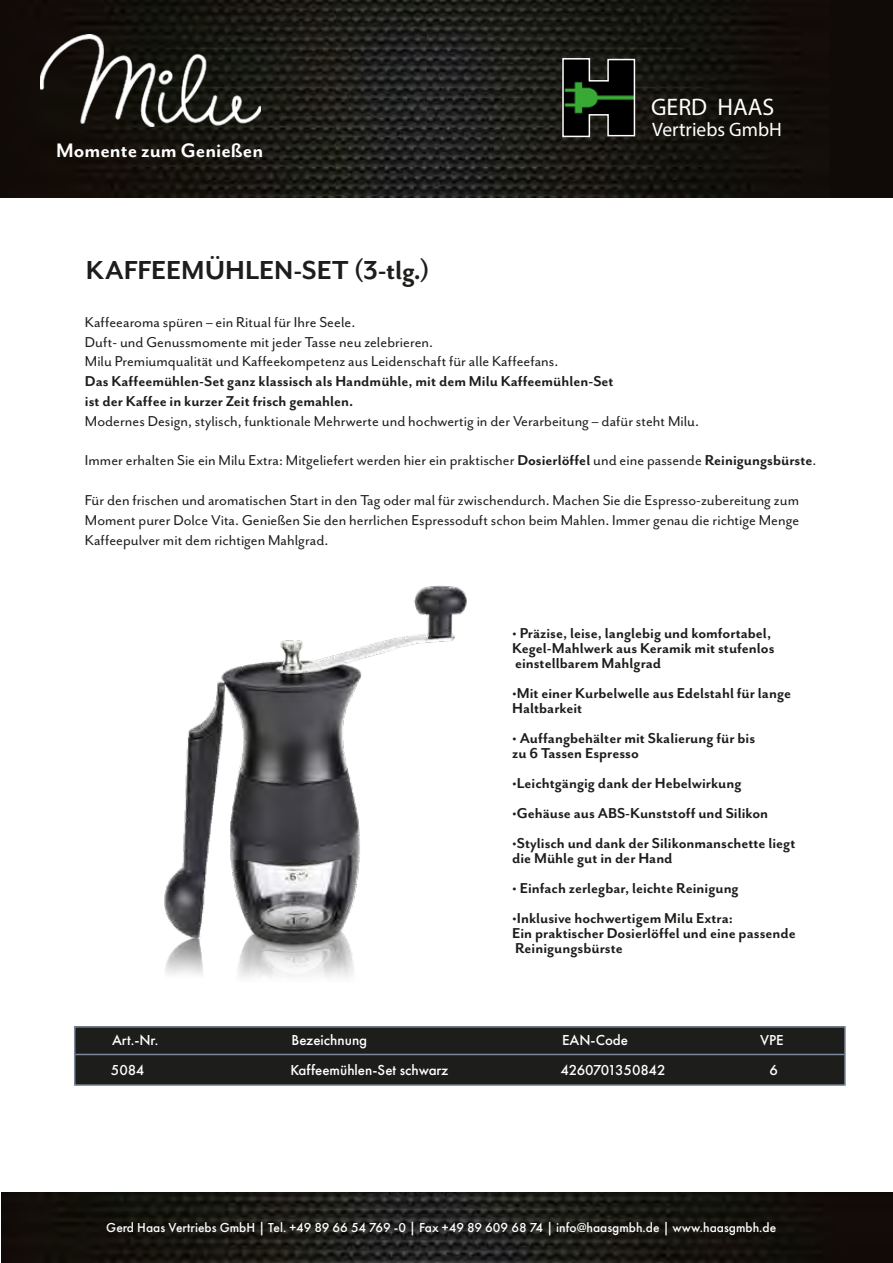
<style>
.page{position:relative;width:893px;height:1263px;background:#fff}
.page>*{position:absolute;margin:0;border:0;box-sizing:border-box;transform-origin:0 0}
.t1{font:700 30px "Mr Eaves San OT";letter-spacing:-.005em;color:#1d1d1b}
.t2{font:24px "Myriad Pro";color:#fff}
.t3{font:700 22.5px "Mr Eaves San OT";color:#fff}
.t4{font:19.5px "Myriad Pro";color:#fff}
.t5{font:16.5px/19.8px "Mr Eaves San OT";color:#1d1d1b}
.t6{font:700 16.5px/15px "Mr Eaves San OT";color:#1d1d1b}
.t7{font:500 15px "Futura PT";color:#fff}
.t8{font:500 13.5px "Futura PT";color:#fff}
.s1{font-weight:700}
</style>
<div class="page">
<img style="left:1px;top:0;width:892px;height:197px">
<img style="left:40px;top:35px;width:220px;height:92px">
<img style="left:164px;top:585px;width:303px;height:393px">
<img style="left:558px;top:57px;width:82px;height:81px">
<svg style="left:561px;top:57px;width:75px;height:81px;background:#233022"></svg>
<img style="left:1px;top:1193px;width:892px;height:70px">
<div style="left:75px;top:1027px;width:770px;height:58px;background:#1d1d1b"></div>
<div style="left:74px;top:1026px;width:772px;height:60px;border:2px solid #7c899a"></div>
<hr style="left:75px;top:1054px;width:769px;height:1px;background:#7c899a">
<h3 class="t3" style="left:56px;top:138px;width:209px">Momente zum Genießen</h3>
<h2 class="t2" style="left:651px;top:93px;width:125px">GERD HAAS</h2>
<p class="t4" style="left:652px;top:118px;width:131px">Vertriebs GmbH</p>
<h1 class="t1" style="left:86px;top:253px;width:345px">KAFFEEMÜHLEN-SET (3-tlg.)</h1>
<p class="t5" style="left:85px;top:312px;width:475px">Kaffeearoma spüren – ein Ritual für Ihre Seele.<br>Duft- und Genussmomente mit jeder Tasse neu zelebrieren.<br>Milu Premiumqualität und Kaffeekompetenz aus Leidenschaft für alle Kaffeefans.</p>
<p class="t6" style="left:85px;top:371px;width:530px;line-height:19.8px">Das Kaffeemühlen-Set ganz klassisch als Handmühle, mit dem Milu Kaffeemühlen-Set ist der Kaffee in kurzer Zeit frisch gemahlen.</p>
<p class="t5" style="left:85px;top:411px;width:616px">Modernes Design, stylisch, funktionale Mehrwerte und hochwertig in der Verarbeitung – dafür steht Milu.</p>
<p class="t5" style="left:85px;top:451px;width:733px">Immer erhalten Sie ein Milu Extra: Mitgeliefert werden hier ein praktischer <span class="s1">Dosierlöffel</span> und eine passende <span class="s1">Reinigungsbürste</span>.</p>
<p class="t5" style="left:85px;top:490px;width:716px;text-align:justify">Für den frischen und aromatischen Start in den Tag oder mal für zwischendurch. Machen Sie die Espresso-zubereitung zum Moment purer Dolce Vita. Genießen Sie den herrlichen Espressoduft schon beim Mahlen. Immer genau die richtige Menge Kaffeepulver mit dem richtigen Mahlgrad.</p>
<p class="t6" style="left:512px;top:625px;width:264px">• Präzise, leise, langlebig und komfortabel,<br>Kegel-Mahlwerk aus Keramik mit stufenlos einstellbarem Mahlgrad</p>
<p class="t6" style="left:512px;top:685px;width:280px">•Mit einer Kurbelwelle aus Edelstahl für lange<br>Haltbarkeit</p>
<p class="t6" style="left:512px;top:730px;width:244px">• Auffangbehälter mit Skalierung für bis zu 6 Tassen Espresso</p>
<p class="t6" style="left:512px;top:775px;width:231px">•Leichtgängig dank der Hebelwirkung</p>
<p class="t6" style="left:512px;top:805px;width:258px">•Gehäuse aus ABS-Kunststoff und Silikon</p>
<p class="t6" style="left:512px;top:835px;width:285px">•Stylisch und dank der Silikonmanschette liegt die Mühle gut in der Hand</p>
<p class="t6" style="left:512px;top:880px;width:228px">• Einfach zerlegbar, leichte Reinigung</p>
<p class="t6" style="left:512px;top:910px;width:285px">•Inklusive hochwertigem Milu Extra:<br>Ein praktischer Dosierlöffel und eine passende<br>Reinigungsbürste</p>
<p class="t7" style="left:112px;top:1031px;width:48px">Art.-Nr.</p>
<p class="t7" style="left:291px;top:1031px;width:77px">Bezeichnung</p>
<p class="t7" style="left:562px;top:1031px;width:68px">EAN-Code</p>
<p class="t7" style="left:760px;top:1031px;width:25px">VPE</p>
<p class="t7" style="left:111px;top:1060px;width:35px">5084</p>
<p class="t7" style="left:290px;top:1060px;width:160px">Kaffeemühlen-Set schwarz</p>
<p class="t7" style="left:560px;top:1060px;width:107px">4260701350842</p>
<p class="t7" style="left:769px;top:1060px;width:10px">6</p>
<p class="t8" style="left:106px;top:1219px;width:671px">Gerd Haas Vertriebs GmbH | Tel. +49 89 66 54 769 -0 | Fax +49 89 609 68 74 | info@haasgmbh.de | www.haasgmbh.de</p>
</div>
